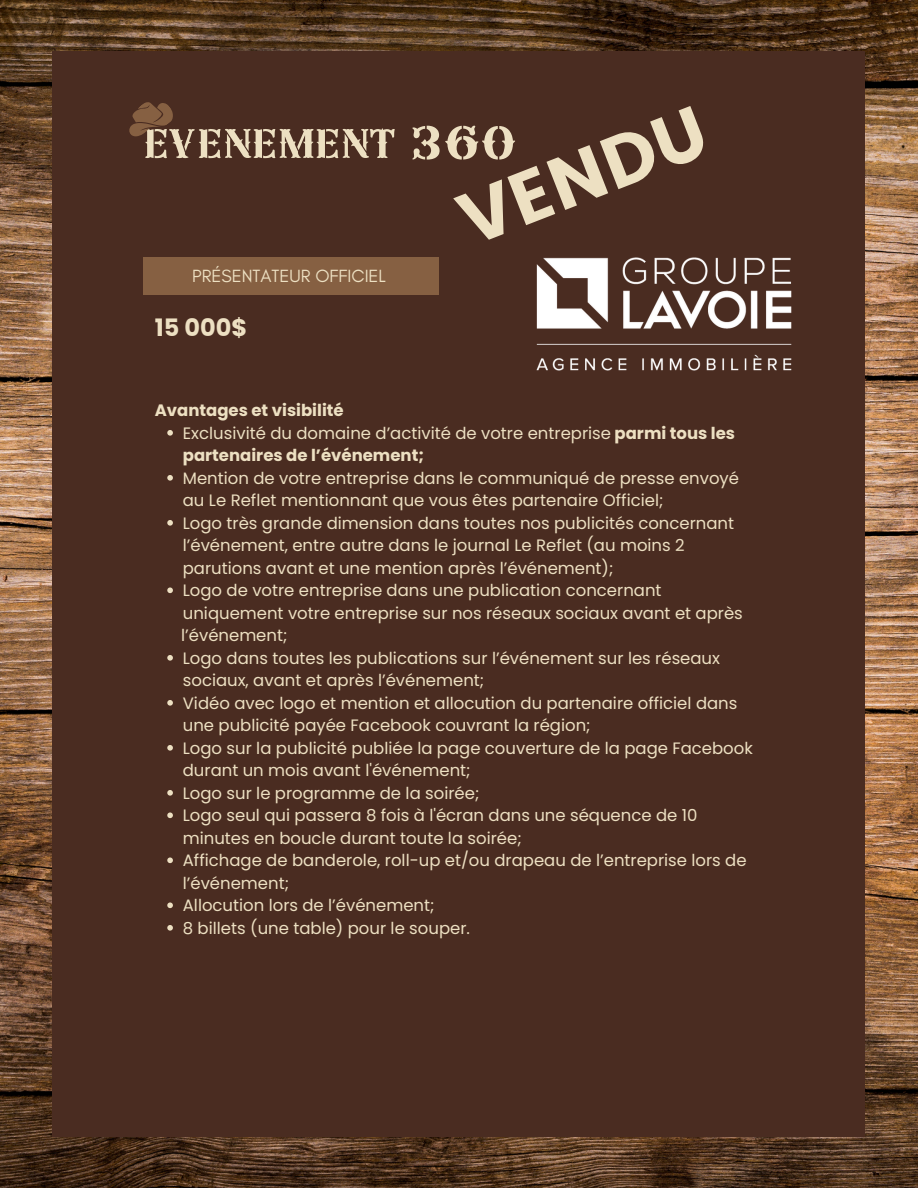
<style>
.page{position:relative;width:918px;height:1188px;background:#fff}
.page>*{position:absolute;margin:0;border:0;box-sizing:border-box;transform-origin:0 0}
.t1{font:81.75px "TS Country C NP";color:#ede0c2}
.t2{font:73.35px "Poppins";color:#ede0c2}
.t3{font:61.95px "TS Country C NP";color:#ede0c2}
.t4{font:700 24px "Poppins";color:#ede0c2}
.t5{font:18px "Glacial Indifference";color:#ede0c2}
.t6{font:16.5px/22.5px "Poppins";color:#ede0c2}
.t7{font:700 16.5px "Poppins";color:#ede0c2}
.s1{font-weight:700}
</style>
<div class="page">
<img style="left:0;top:0;width:918px;height:1188px">
<div style="left:53px;top:51px;width:812px;height:1085px;background:#4a2c21"></div>
<div style="left:143px;top:258px;width:296px;height:37px;background:#866042"></div>
<svg style="left:167px;top:430px;width:6px;height:6px"></svg>
<svg style="left:167px;top:475px;width:6px;height:6px"></svg>
<svg style="left:167px;top:520px;width:6px;height:6px"></svg>
<svg style="left:167px;top:588px;width:6px;height:5px"></svg>
<svg style="left:167px;top:655px;width:6px;height:6px"></svg>
<svg style="left:167px;top:700px;width:6px;height:6px"></svg>
<svg style="left:167px;top:745px;width:6px;height:6px"></svg>
<svg style="left:167px;top:790px;width:6px;height:6px"></svg>
<svg style="left:167px;top:813px;width:6px;height:5px"></svg>
<svg style="left:167px;top:858px;width:6px;height:5px"></svg>
<svg style="left:167px;top:903px;width:6px;height:5px"></svg>
<svg style="left:167px;top:925px;width:6px;height:6px"></svg>
<img style="left:536px;top:257px;width:256px;height:114px">
<svg style="left:129px;top:102px;width:44px;height:35px"></svg>
<p class="t2" style="left:447px;top:182px;width:262px;rotate:-21deg">VENDU</p>
<p class="t3" style="left:140px;top:112px;width:255px">EVENEMENT</p>
<p class="t1" style="left:405px;top:98px;width:109px">360</p>
<p class="t5" style="left:192px;top:265px;width:195px">PRÉSENTATEUR OFFICIEL</p>
<p class="t4" style="left:155px;top:311px;width:94px">15 000$</p>
<h1 class="t7" style="left:155px;top:399px;width:190px">Avantages et visibilité</h1>
<h2 class="t6" style="left:183px;top:422px;width:554px">Exclusivité du domaine d’activité de votre entreprise <span class="s1">parmi tous les partenaires de l’événement;</span></h2>
<h3 class="t6" style="left:183px;top:467px;width:558px">Mention de votre entreprise dans le communiqué de presse envoyé au Le Reflet mentionnant que vous êtes partenaire Officiel;</h3>
<p class="t6" style="left:183px;top:512px;width:553px">Logo très grande dimension dans toutes nos publicités concernant l’événement, entre autre dans le journal Le Reflet (au moins 2 parutions avant et une mention après l’événement);</p>
<h5 class="t6" style="left:183px;top:579px;width:562px">Logo de votre entreprise dans une publication concernant uniquement votre entreprise sur nos réseaux sociaux avant et après</h5>
<h4 class="t6" style="left:181px;top:624px;width:108px">l’événement;</h4>
<h6 class="t6" style="left:183px;top:647px;width:539px">Logo dans toutes les publications sur l’événement sur les réseaux sociaux, avant et après l’événement;</h6>
<p class="t6" style="left:183px;top:692px;width:556px">Vidéo avec logo et mention et allocution du partenaire officiel dans une publicité payée Facebook couvrant la région;</p>
<p class="t6" style="left:183px;top:737px;width:572px">Logo sur la publicité publiée la page couverture de la page Facebook durant un mois avant l'événement;</p>
<p class="t6" style="left:183px;top:782px;width:298px">Logo sur le programme de la soirée;</p>
<p class="t6" style="left:183px;top:804px;width:516px">Logo seul qui passera 8 fois à l'écran dans une séquence de 10 minutes en boucle durant toute la soirée;</p>
<p class="t6" style="left:183px;top:849px;width:565px">Affichage de banderole, roll-up et/ou drapeau de l’entreprise lors de l’événement;</p>
<p class="t6" style="left:183px;top:894px;width:253px">Allocution lors de l’événement;</p>
<p class="t6" style="left:183px;top:917px;width:289px">8 billets (une table) pour le souper.</p>
</div>
